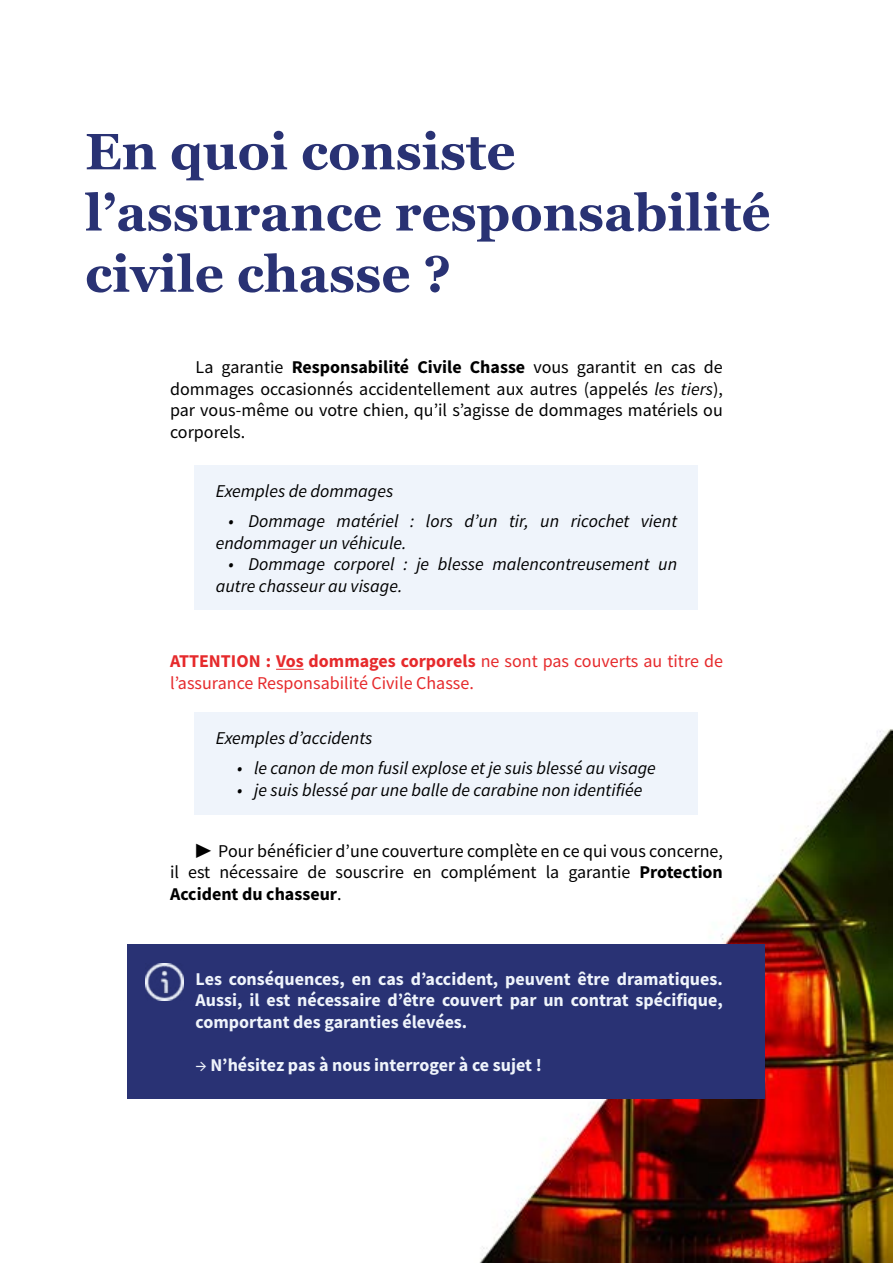
<style>
.page{position:relative;width:893px;height:1263px;background:#fff}
.page>*{position:absolute;margin:0;border:0;box-sizing:border-box;transform-origin:0 0}
.t1{font:700 51px/61.2px "Georgia";color:#293274}
.t2{font:18px/21.6px "Source Sans Pro";color:#000;text-align:justify}
.t3{font:italic 18px/21.6px "Source Sans Pro";color:#000}
.t4{font:700 18px/21.6px "Source Sans Pro";color:#eff4fb;text-align:justify}
.t5{font:18px/21.6px "Source Sans Pro";color:#e62a2c}
.s1{font-weight:700}
.s2{font-style:italic}
.s3{font-weight:400}
</style>
<div class="page">
<img style="left:397px;top:729px;width:496px;height:534px">
<div style="left:128px;top:944px;width:637px;height:154px;background:#293274"></div>
<div style="left:195px;top:466px;width:503px;height:144px;background:#eff4fb"></div>
<svg style="left:276px;top:669px;width:28px;height:1px"></svg>
<div style="left:195px;top:712px;width:503px;height:102px;background:#eff4fb"></div>
<img style="left:146px;top:963px;width:37px;height:38px">
<h1 class="t1" style="left:85px;top:121px;width:687px">En quoi consiste l’assurance responsabilité civile chasse ?</h1>
<p class="t2" style="left:170px;top:356px;width:554px;text-indent:26px">La garantie <span class="s1">Responsabilité Civile Chasse</span> vous garantit en cas de dommages occasionnés accidentellement aux autres (appelés <span class="s2">les tiers</span>), par vous-même ou votre chien, qu’il s’agisse de dommages matériels ou corporels.</p>
<p class="t3" style="left:216px;top:480px;width:179px">Exemples de dommages</p>
<p class="t3" style="left:216px;top:510px;width:463px;text-indent:13px">• Dommage matériel : lors d’un tir, un ricochet vient endommager un véhicule.</p>
<p class="t3" style="left:216px;top:553px;width:463px;text-indent:13px">• Dommage corporel : je blesse malencontreusement un autre chasseur au visage.</p>
<p class="t5" style="left:170px;top:651px;width:554px"><span class="s1">ATTENTION : Vos dommages corporels</span> ne sont pas couverts au titre de l’assurance Responsabilité Civile Chasse.</p>
<p class="t3" style="left:216px;top:727px;width:158px">Exemples d’accidents</p>
<p class="t3" style="left:237px;top:757px;width:420px">• le canon de mon fusil explose et je suis blessé au visage</p>
<p class="t3" style="left:237px;top:778px;width:407px">• je suis blessé par une balle de carabine non identifiée</p>
<p class="t2" style="left:170px;top:840px;width:554px;text-indent:26px">▶ Pour bénéficier d’une couverture complète en ce qui vous concerne, il est nécessaire de souscrire en complément la garantie <span class="s1">Protection Accident du chasseur</span>.</p>
<p class="t4" style="left:196px;top:967px;width:529px">Les conséquences, en cas d’accident, peuvent être dramatiques.<br>Aussi, il est nécessaire d’être couvert par un contrat spécifique, comportant des garanties élevées.</p>
<p class="t4" style="left:196px;top:1054px;width:348px"><span class="s3">→</span> N’hésitez pas à nous interroger à ce sujet !</p>
</div>
